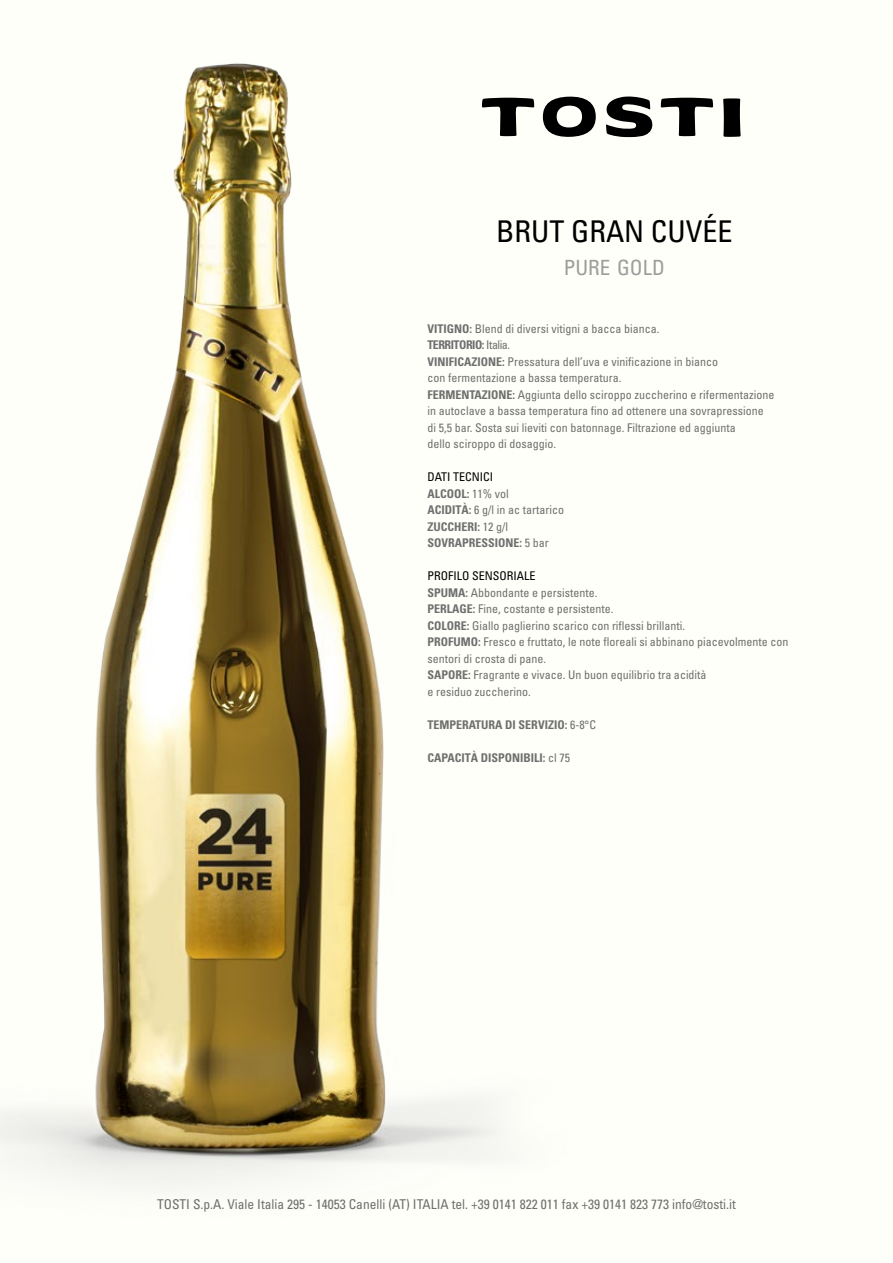
<style>
.page{position:relative;width:893px;height:1263px;background:#fefff9}
.page>*{position:absolute;margin:0;border:0;box-sizing:border-box;transform-origin:0 0}
.t1{font:condensed 30px "Univers";color:#000}
.t2{font:condensed 21px "Univers";color:#9d9d9c}
.t3{font:condensed 13.5px "Univers";color:#706f6f}
.t4{font:condensed 12px/16.5px "Univers";color:#706f6f}
.t5{font:700 condensed 12px/16.5px "Univers";color:#706f6f}
.s1{font-weight:700}
.s2{font-weight:400;color:#000}
.s3{font-weight:400}
.s4{color:#000}
</style>
<div class="page">
<img style="left:0;top:63px;width:632px;height:1121px">
<svg style="left:482px;top:96px;width:259px;height:41px"></svg>
<h1 class="t1" style="left:496px;top:212px;width:238px">BRUT GRAN CUVÉE</h1>
<h2 class="t2" style="left:564px;top:254px;width:102px">PURE GOLD</h2>
<p class="t4" style="left:427px;top:320px;width:349px"><span class="s1">VITIGNO:</span> Blend di diversi vitigni a bacca bianca.<br><span class="s1">TERRITORIO:</span> Italia.<br><span class="s1">VINIFICAZIONE:</span> Pressatura dell’uva e vinificazione in bianco<br>con fermentazione a bassa temperatura.<br><span class="s1">FERMENTAZIONE:</span> Aggiunta dello sciroppo zuccherino e rifermentazione in autoclave a bassa temperatura fino ad ottenere una sovrapressione di 5,5 bar. Sosta sui lieviti con batonnage. Filtrazione ed aggiunta<br>dello sciroppo di dosaggio.</p>
<p class="t5" style="left:427px;top:469px;width:138px"><span class="s2">DATI TECNICI<br></span>ALCOOL: <span class="s3">11% vol<br></span>ACIDITÀ: <span class="s3">6 g/l in ac tartarico<br></span>ZUCCHERI: <span class="s3">12 g/l<br></span>SOVRAPRESSIONE: <span class="s3">5 bar</span></p>
<p class="t4" style="left:427px;top:568px;width:363px"><span class="s4">PROFILO SENSORIALE<br></span><span class="s1">SPUMA:</span> Abbondante e persistente.<br><span class="s1">PERLAGE:</span> Fine, costante e persistente.<br><span class="s1">COLORE:</span> Giallo paglierino scarico con riflessi brillanti.<br><span class="s1">PROFUMO:</span> Fresco e fruttato, le note floreali si abbinano piacevolmente con sentori di crosta di pane.<br><span class="s1">SAPORE:</span> Fragrante e vivace. Un buon equilibrio tra acidità<br>e residuo zuccherino.</p>
<p class="t5" style="left:427px;top:716px;width:170px">TEMPERATURA DI SERVIZIO: <span class="s3">6-8°C</span></p>
<p class="t5" style="left:427px;top:749px;width:144px">CAPACITÀ DISPONIBILI: <span class="s3">cl 75</span></p>
<p class="t3" style="left:157px;top:1195px;width:580px">TOSTI S.p.A. Viale Italia 295 - 14053 Canelli (AT) ITALIA tel. +39 0141 822 011 fax +39 0141 823 773 info@tosti.it</p>
</div>
